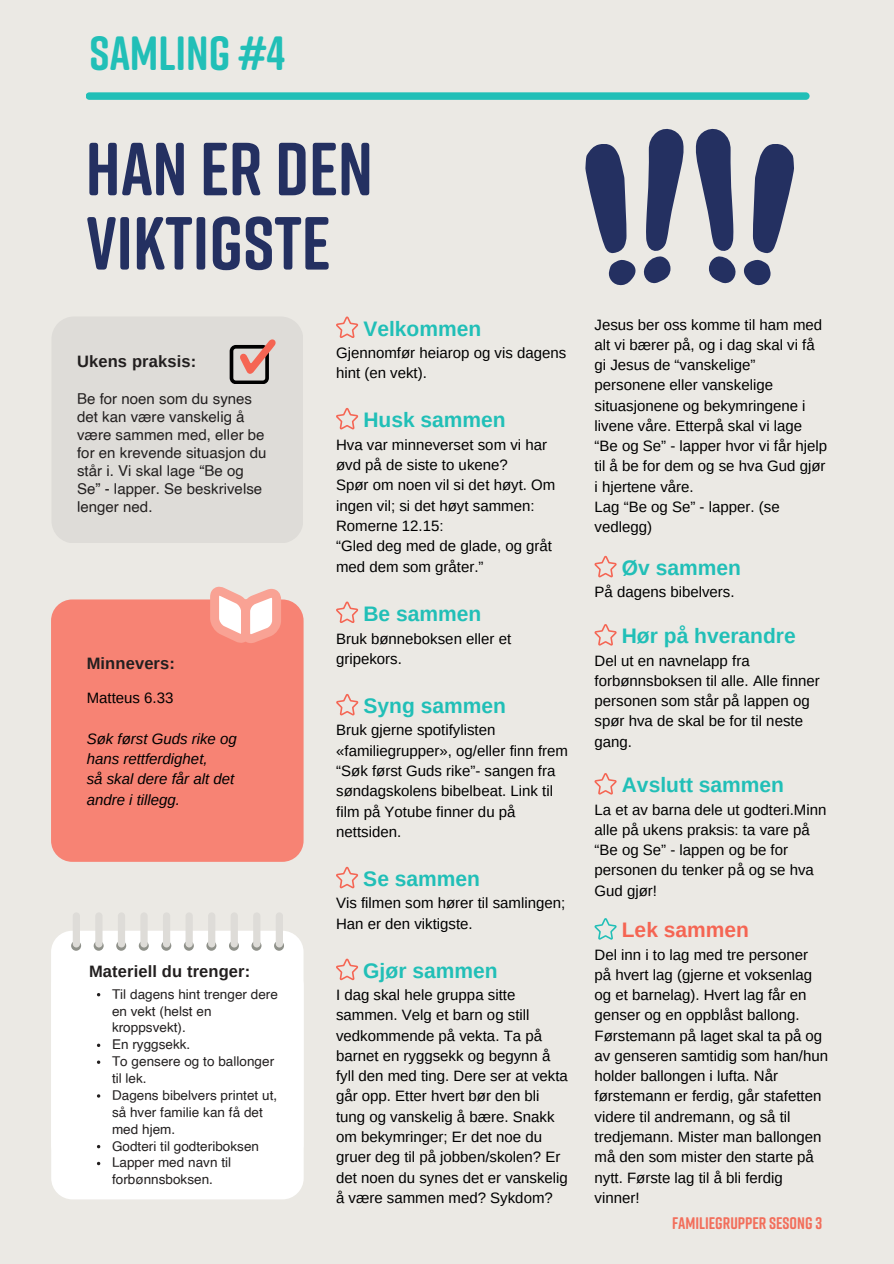
<style>
.page{position:relative;width:894px;height:1264px;background:#fff}
.page>*{position:absolute;margin:0;border:0;box-sizing:border-box;transform-origin:0 0}
.t1{font:700 75px/74.2px "Rift Soft";color:#243061}
.t2{font:700 48px "Rift Soft";color:#21bfb7}
.t3{font:700 21px "Arimo";color:#21bfb7}
.t4{font:700 21px "Arimo";color:#f56553}
.t5{font:700 16.8px "Rift Soft";color:#f26e5b}
.t6{font:700 16.5px "Arimo";letter-spacing:.01em;color:#221f1f}
.t7{font:15px/20.2px "Arimo";color:#000}
.t8{font:15px/18px "Helvetica";color:#221f1f}
.t9{font:italic 15px/20.2px "Arimo";color:#000}
.t10{font:13.5px/16.8px "Helvetica";color:#221f1f}
</style>
<div class="page">
<div style="left:0;top:0;width:893px;height:1263px;background:#ebe9e4"></div>
<div style="left:86px;top:92px;width:723px;height:8px;background:#21bfb7;border-radius:4px"></div>
<div style="left:51px;top:599px;width:252px;height:262px;background:#f78374;border-radius:21px"></div>
<svg style="left:210px;top:586px;width:71px;height:57px"></svg>
<svg style="left:336px;top:601px;width:22px;height:22px"></svg>
<svg style="left:336px;top:316px;width:22px;height:22px"></svg>
<svg style="left:336px;top:694px;width:22px;height:21px"></svg>
<svg style="left:336px;top:866px;width:22px;height:22px"></svg>
<svg style="left:594px;top:556px;width:22px;height:21px"></svg>
<svg style="left:594px;top:624px;width:22px;height:21px"></svg>
<svg style="left:594px;top:773px;width:22px;height:21px"></svg>
<div style="left:52px;top:317px;width:251px;height:226px;background:#dedcd8"></div>
<svg style="left:229px;top:339px;width:47px;height:45px"></svg>
<svg style="left:336px;top:958px;width:22px;height:22px"></svg>
<svg style="left:594px;top:918px;width:22px;height:21px"></svg>
<svg style="left:336px;top:408px;width:22px;height:21px"></svg>
<div style="left:51px;top:964px;width:252px;height:235px;background:#fff;border-radius:21px"></div>
<div style="left:51px;top:930px;width:252px;height:235px;background:#fff;border-radius:21px"></div>
<svg style="left:71px;top:940px;width:10px;height:10px"></svg>
<svg style="left:94px;top:940px;width:10px;height:10px"></svg>
<svg style="left:116px;top:940px;width:10px;height:10px"></svg>
<svg style="left:139px;top:940px;width:10px;height:10px"></svg>
<svg style="left:161px;top:940px;width:10px;height:10px"></svg>
<svg style="left:184px;top:940px;width:10px;height:10px"></svg>
<svg style="left:206px;top:940px;width:10px;height:10px"></svg>
<svg style="left:229px;top:940px;width:10px;height:10px"></svg>
<svg style="left:251px;top:940px;width:10px;height:10px"></svg>
<svg style="left:274px;top:940px;width:10px;height:10px"></svg>
<div style="left:73px;top:912px;width:7px;height:35px;background:#dedcd8;border-radius:4px"></div>
<div style="left:95px;top:912px;width:7px;height:35px;background:#dedcd8;border-radius:4px"></div>
<div style="left:118px;top:912px;width:7px;height:35px;background:#dedcd8;border-radius:4px"></div>
<div style="left:140px;top:912px;width:8px;height:35px;background:#dedcd8;border-radius:4px"></div>
<div style="left:163px;top:912px;width:7px;height:35px;background:#dedcd8;border-radius:4px"></div>
<div style="left:185px;top:912px;width:8px;height:35px;background:#dedcd8;border-radius:4px"></div>
<div style="left:208px;top:912px;width:7px;height:35px;background:#dedcd8;border-radius:4px"></div>
<div style="left:230px;top:912px;width:8px;height:35px;background:#dedcd8;border-radius:4px"></div>
<div style="left:253px;top:912px;width:7px;height:35px;background:#dedcd8;border-radius:4px"></div>
<div style="left:276px;top:912px;width:7px;height:35px;background:#dedcd8;border-radius:4px"></div>
<svg style="left:97px;top:1043px;width:3px;height:4px"></svg>
<svg style="left:585px;top:128px;width:99px;height:157px"></svg>
<svg style="left:695px;top:128px;width:99px;height:157px"></svg>
<p class="t2" style="left:89px;top:23px;width:197px">SAMLING #4</p>
<p class="t1" style="left:86px;top:130px;width:289px">HAN ER DEN<br>VIKTIGSTE</p>
<p class="t6" style="left:77px;top:352px;width:121px">Ukens praksis:</p>
<p class="t8" style="left:77px;top:391px;width:191px">Be for noen som du synes det kan være vanskelig å være sammen med, eller be for en krevende situasjon du står i. Vi skal lage “Be og<br>Se” - lapper. Se beskrivelse lenger ned.</p>
<p class="t6" style="left:87px;top:654px;width:90px">Minnevers:</p>
<p class="t7" style="left:87px;top:688px;width:88px">Matteus 6.33</p>
<p class="t9" style="left:87px;top:728px;width:151px">Søk først Guds rike og hans rettferdighet,</p>
<p class="t9" style="left:87px;top:769px;width:149px">så skal dere får alt det andre i tillegg.</p>
<p class="t6" style="left:89px;top:962px;width:163px">Materiell du trenger:</p>
<p class="t10" style="left:112px;top:986px;width:167px">Til dagens hint trenger dere en vekt (helst en kroppsvekt).</p>
<p class="t10" style="left:112px;top:1037px;width:80px">En ryggsekk.</p>
<p class="t10" style="left:112px;top:1054px;width:164px">To gensere og to ballonger til lek.</p>
<p class="t10" style="left:112px;top:1087px;width:167px">Dagens bibelvers printet ut, så hver familie kan få det med hjem.</p>
<p class="t10" style="left:112px;top:1138px;width:148px">Godteri til godteriboksen</p>
<p class="t10" style="left:112px;top:1155px;width:121px">Lapper med navn til forbønnsboksen.</p>
<p class="t3" style="left:363px;top:317px;width:119px">Velkommen</p>
<p class="t7" style="left:336px;top:343px;width:232px">Gjennomfør heiarop og vis dagens hint (en vekt).</p>
<p class="t3" style="left:363px;top:408px;width:144px">Husk sammen</p>
<p class="t7" style="left:336px;top:434px;width:212px">Hva var minneverset som vi har øvd på de siste to ukene?</p>
<p class="t7" style="left:336px;top:475px;width:221px">Spør om noen vil si det høyt. Om ingen vil; si det høyt sammen:</p>
<p class="t7" style="left:336px;top:515px;width:109px">Romerne 12.15:</p>
<p class="t7" style="left:336px;top:536px;width:217px">“Gled deg med de glade, og gråt med dem som gråter.”</p>
<p class="t3" style="left:363px;top:602px;width:119px">Be sammen</p>
<p class="t7" style="left:336px;top:628px;width:177px">Bruk bønneboksen eller et gripekors.</p>
<p class="t3" style="left:363px;top:694px;width:144px">Syng sammen</p>
<p class="t7" style="left:336px;top:720px;width:233px">Bruk gjerne spotifylisten «familiegrupper», og/eller finn frem “Søk først Guds rike”- sangen fra søndagskolens bibelbeat. Link til film på Yotube finner du på nettsiden.</p>
<p class="t3" style="left:363px;top:867px;width:118px">Se sammen</p>
<p class="t7" style="left:336px;top:893px;width:231px">Vis filmen som hører til samlingen;<br>Han er den viktigste.</p>
<p class="t3" style="left:363px;top:958px;width:136px">Gjør sammen</p>
<p class="t7" style="left:336px;top:984px;width:233px">I dag skal hele gruppa sitte sammen. Velg et barn og still vedkommende på vekta. Ta på barnet en ryggsekk og begynn å fyll den med ting. Dere ser at vekta går opp. Etter hvert bør den bli tung og vanskelig å bære. Snakk om bekymringer; Er det noe du gruer deg til på jobben/skolen? Er det noen du synes det er vanskelig å være sammen med? Sykdom?</p>
<p class="t7" style="left:594px;top:314px;width:234px">Jesus ber oss komme til ham med alt vi bærer på, og i dag skal vi få gi Jesus de “vanskelige” personene eller vanskelige situasjonene og bekymringene i livene våre. Etterpå skal vi lage “Be og Se” - lapper hvor vi får hjelp til å be for dem og se hva Gud gjør i hjertene våre.</p>
<p class="t7" style="left:594px;top:496px;width:187px">Lag “Be og Se” - lapper. (se vedlegg)</p>
<p class="t3" style="left:621px;top:556px;width:120px">Øv sammen</p>
<p class="t7" style="left:594px;top:582px;width:142px">På dagens bibelvers.</p>
<p class="t3" style="left:621px;top:624px;width:175px">Hør på hverandre</p>
<p class="t7" style="left:594px;top:650px;width:227px">Del ut en navnelapp fra forbønnsboksen til alle. Alle finner personen som står på lappen og spør hva de skal be for til neste gang.</p>
<p class="t3" style="left:621px;top:773px;width:164px">Avslutt sammen</p>
<p class="t7" style="left:594px;top:799px;width:233px">La et av barna dele ut godteri.Minn alle på ukens praksis: ta vare på “Be og Se” - lappen og be for personen du tenker på og se hva<br>Gud gjør!</p>
<p class="t4" style="left:621px;top:918px;width:129px">Lek sammen</p>
<p class="t7" style="left:594px;top:944px;width:235px">Del inn i to lag med tre personer på hvert lag (gjerne et voksenlag og et barnelag). Hvert lag får en genser og en oppblåst ballong.<br>Førstemann på laget skal ta på og av genseren samtidig som han/hun holder ballongen i lufta. Når førstemann er ferdig, går stafetten videre til andremann, og så til tredjemann. Mister man ballongen må den som mister den starte på nytt. Første lag til å bli ferdig vinner!</p>
<p class="t5" style="left:672px;top:1212px;width:151px">FAMILIEGRUPPER SESONG 3</p>
</div>
